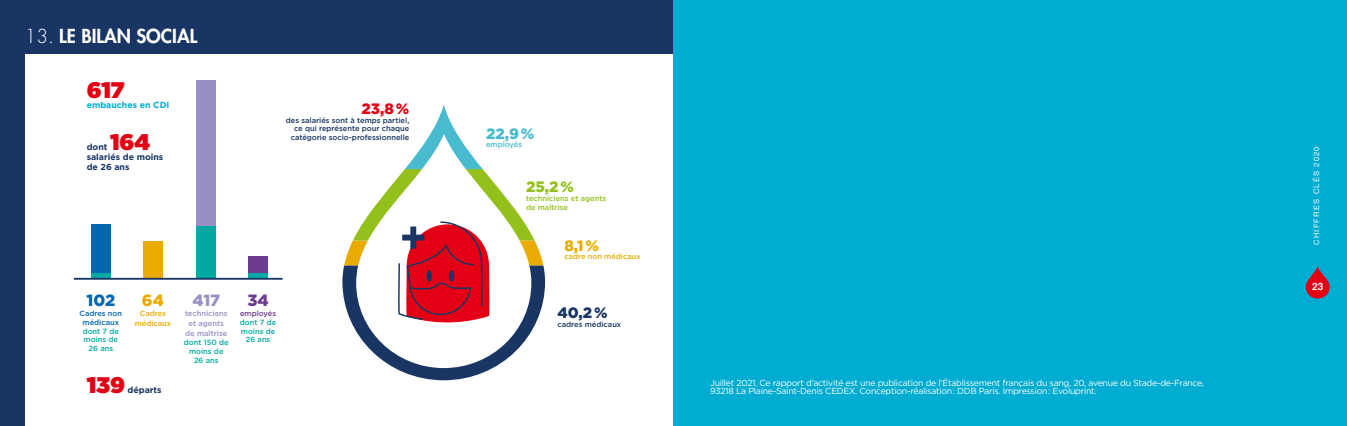
<style>
.page{position:relative;width:1347px;height:426px;background:#fff}
.page>*{position:absolute;margin:0;border:0;box-sizing:border-box;transform-origin:0 0}
.t1{font:900 22.5px "Gotham";color:#e30014}
.t2{font:800 18.75px "Futura Std";color:#fff}
.t3{font:900 16.25px "Gotham";color:#0067b3}
.t4{font:900 16.25px "Gotham";color:#9a8fc4}
.t5{font:900 16.25px "Gotham";color:#eaab00}
.t6{font:900 16.25px "Gotham";color:#6c3c90}
.t7{font:900 15px "Gotham";color:#e30014}
.t8{font:900 15px "Gotham";color:#48bcce}
.t9{font:900 15px "Gotham";color:#93c01a}
.t10{font:900 15px "Gotham";color:#193564}
.t11{font:900 15px "Gotham";color:#eaab00}
.t12{font:700 10px "Helvetica";color:#fff}
.t13{font:8.75px/8.8px "Gotham";letter-spacing:-.03em;color:#fff}
.t14{font:700 8.75px/10px "Gotham";color:#193564}
.t15{font:700 8.75px "Gotham";color:#00acd1}
.t16{font:500 7.5px/8.8px "Gotham";color:#193564;text-align:right}
.t17{font:500 7.5px/8.8px "Gotham";color:#00aaa2;text-align:center}
.t18{font:500 7.5px/10px "Gotham";color:#eaab00;text-align:center}
.t19{font:500 7.5px/8.8px "Gotham";color:#93c01a}
.t20{font:500 7.5px/10px "Gotham";color:#9a8fc4;text-align:center}
.t21{font:500 7.5px/8.8px "Gotham";color:#0067b3;text-align:center}
.t22{font:7.5px "Helvetica";letter-spacing:.16em;color:#fff}
.t23{font:500 7.5px "Gotham";color:#48bcce}
.t24{font:500 7.5px "Gotham";color:#6c3c90}
.s1{font-weight:300}
</style>
<div class="page">
<div style="left:0;top:0;width:25px;height:425px;background:#193564"></div>
<div style="left:0;top:0;width:673px;height:53px;background:#193564"></div>
<div style="left:673px;top:0;width:673px;height:425px;background:#00acd1"></div>
<svg style="left:342px;top:265px;width:203px;height:115px"></svg>
<svg style="left:344px;top:105px;width:199px;height:225px"></svg>
<div style="left:143px;top:241px;width:20px;height:37px;background:#eaab00"></div>
<div style="left:91px;top:224px;width:20px;height:54px;background:#0067b3"></div>
<hr style="left:91px;top:273px;width:20px;height:4px;background:#00aaa2">
<div style="left:196px;top:80px;width:19px;height:198px;background:#9a8fc4"></div>
<div style="left:196px;top:226px;width:19px;height:51px;background:#00aaa2"></div>
<div style="left:248px;top:255px;width:20px;height:23px;background:#6c3c90"></div>
<hr style="left:248px;top:273px;width:20px;height:4px;background:#00aaa2">
<hr style="left:74px;top:277px;width:208px;height:2px;background:#193564">
<svg style="left:1305px;top:266px;width:24px;height:32px"></svg>
<h2 class="t2" style="left:25px;top:24px;width:174px"><span class="s1">13.</span> LE BILAN SOCIAL</h2>
<h1 class="t1" style="left:87px;top:74px;width:39px">617</h1>
<p class="t15" style="left:87px;top:99px;width:84px">embauches en CDI</p>
<p class="t14" style="left:87px;top:142px;width:22px">dont</p>
<h1 class="t1" style="left:110px;top:126px;width:41px">164</h1>
<p class="t14" style="left:87px;top:152px;width:78px">salariés de moins de 26 ans</p>
<h3 class="t7" style="left:361px;top:98px;width:49px">23,8 %</h3>
<p class="t16" style="left:286px;top:115px;width:125px">des salariés sont à temps partiel, ce qui représente pour chaque catégorie socio-professionnelle</p>
<h3 class="t8" style="left:486px;top:123px;width:50px">22,9 %</h3>
<p class="t23" style="left:486px;top:140px;width:38px">employés</p>
<h3 class="t9" style="left:526px;top:176px;width:49px">25,2 %</h3>
<p class="t19" style="left:526px;top:194px;width:82px">techniciens et agents de maîtrise</p>
<h3 class="t11" style="left:564px;top:235px;width:36px">8,1 %</h3>
<p class="t18" style="left:564px;top:251px;width:78px">cadre non médicaux</p>
<h3 class="t3" style="left:86px;top:289px;width:30px">102</h3>
<p class="t21" style="left:79px;top:308px;width:44px">Cadres non médicaux</p>
<p class="t17" style="left:83px;top:326px;width:38px">dont 7 de moins de<br>26 ans</p>
<h3 class="t5" style="left:142px;top:289px;width:23px">64</h3>
<p class="t18" style="left:135px;top:308px;width:38px">Cadres médicaux</p>
<h1 class="t1" style="left:87px;top:368px;width:40px">139</h1>
<p class="t14" style="left:127px;top:384px;width:36px">départs</p>
<h3 class="t4" style="left:192px;top:289px;width:29px">417</h3>
<p class="t20" style="left:185px;top:308px;width:44px">techniciens et agents de maîtrise</p>
<p class="t17" style="left:184px;top:337px;width:46px">dont 150 de moins de<br>26 ans</p>
<h3 class="t6" style="left:247px;top:289px;width:23px">34</h3>
<p class="t24" style="left:240px;top:308px;width:38px">employés</p>
<p class="t17" style="left:240px;top:317px;width:38px">dont 7 de moins de<br>26 ans</p>
<h3 class="t10" style="left:557px;top:302px;width:52px">40,2 %</h3>
<p class="t16" style="left:557px;top:319px;width:65px">cadres médicaux</p>
<p class="t13" style="left:710px;top:377px;width:495px">Juillet 2021. Ce rapport d’activité est une publication de l’Établissement français du sang, 20, avenue du Stade-de-France,<br>93218 La Plaine-Saint-Denis CEDEX. Conception-réalisation : DDB Paris. Impression : Evoluprint.</p>
<p class="t22" style="left:1310px;top:244px;width:100px;rotate:-90deg">CHIFFRES CLÉS 2020</p>
<p class="t12" style="left:1312px;top:278px;width:13px">23</p>
</div>
